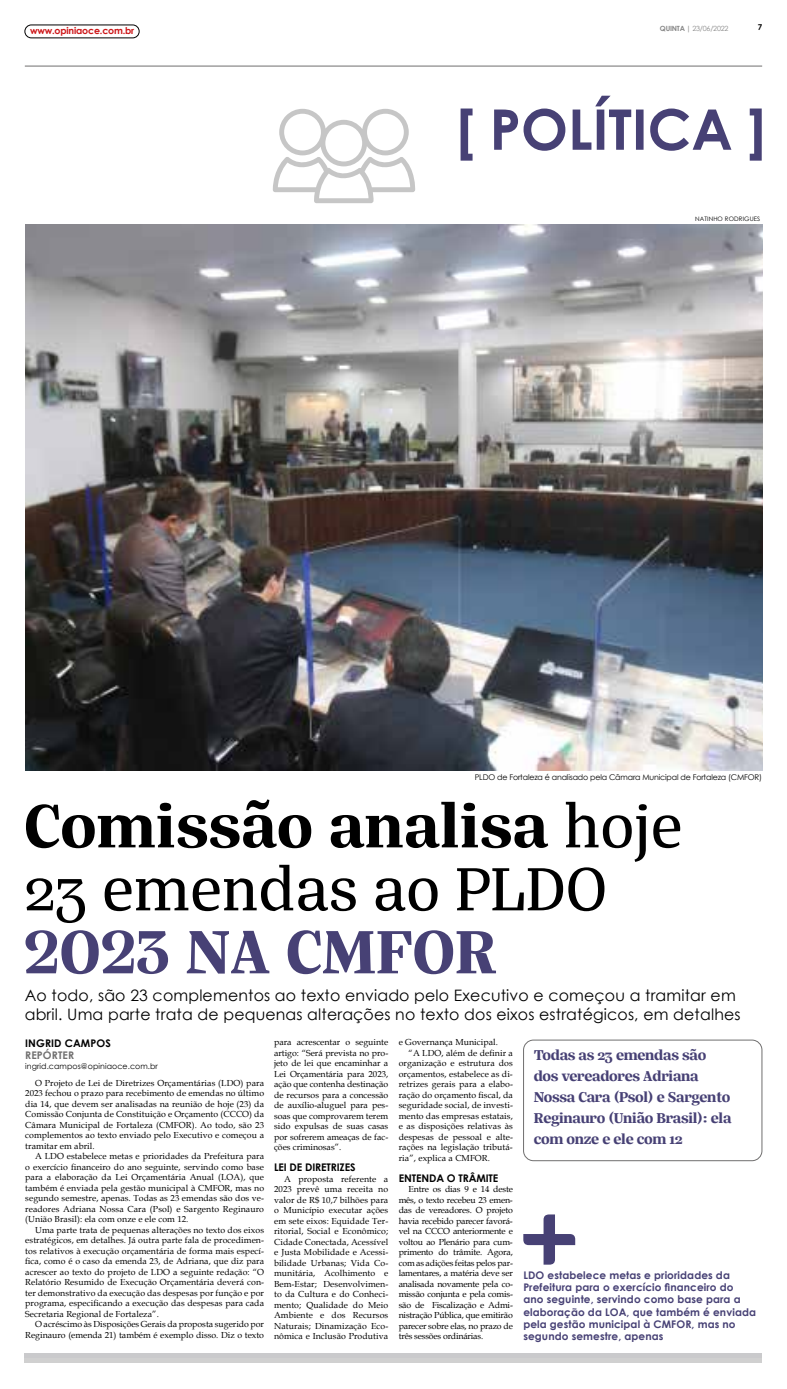
<style>
.page{position:relative;width:787px;height:1389px;background:#fff}
.page>*{position:absolute;margin:0;border:0;box-sizing:border-box;transform-origin:0 0}
.t1{font:66.5px/63px "Silva Text";color:#000}
.t2{font:700 66.5px "Silva Text";color:#474175}
.t3{font:15.75px/19.2px "Century Gothic";letter-spacing:.01em;color:#000}
.t4{font:700 15.75px/21px "Silva Text";letter-spacing:-.02em;color:#474175}
.t5{font:700 10.5px/12.2px "Century Gothic";letter-spacing:.01em;color:#474175}
.t6{font:700 10.5px "Century Gothic";letter-spacing:-.01em;color:#000}
.t7{font:700 10.5px "Century Gothic";letter-spacing:.01em;color:#000}
.t8{font:700 10.5px "Century Gothic";letter-spacing:.01em;color:#706f6f}
.t9{font:700 9.45px "Century Gothic";letter-spacing:-.02em;color:#cd1719}
.t10{font:8.75px/10.5px "Book Antiqua";letter-spacing:.01em;color:#000;text-align:justify}
.t11{font:700 8.05px "Century Gothic";color:#000}
.t12{font:7.88px "Century Gothic";letter-spacing:-.02em;color:#000}
.t13{font:7.88px "Century Gothic";letter-spacing:.01em;color:#000}
.t14{font:7.17px "Century Gothic";letter-spacing:-.03em;color:#878787}
.t15{font:6.12px "Century Gothic";letter-spacing:.02em;color:#000}
.s1{font-weight:700}
</style>
<div class="page">
<div style="left:25px;top:25px;width:114px;height:13px;border:1px solid #000;border-radius:6px"></div>
<hr style="left:25px;top:66px;width:736px;height:1px;background:#706f6f">
<div style="left:25px;top:1358px;width:736px;height:5px;background:#d0d0d0"></div>
<div style="left:25px;top:1353px;width:736px;height:5px;background:#cacacc"></div>
<svg style="left:460px;top:96px;width:301px;height:65px"></svg>
<img style="left:25px;top:224px;width:736px;height:546px">
<svg style="left:273px;top:109px;width:142px;height:94px"></svg>
<div style="left:523px;top:1040px;width:238px;height:121px;border:1px solid #706f6f;border-radius:10px"></div>
<svg style="left:523px;top:1214px;width:52px;height:51px"></svg>
<p class="t9" style="left:30px;top:24px;width:106px">www.opiniaoce.com.br</p>
<p class="t14" style="left:659px;top:23px;width:70px"><span class="s1">QUINTA |</span> 23/06/2022</p>
<p class="t11" style="left:757px;top:21px;width:6px">7</p>
<p class="t15" style="left:694px;top:215px;width:67px">NATINHO RODRIGUES</p>
<p class="t12" style="left:474px;top:772px;width:289px">PLDO de Fortaleza é analisado pela Câmara Municipal de Fortaleza (CMFOR)</p>
<h1 class="t1" style="left:24px;top:794px;width:659px"><span class="s1">Comissão analisa</span> hoje<br>23 emendas ao PLDO</h1>
<h1 class="t2" style="left:24px;top:907px;width:474px">2023 NA CMFOR</h1>
<h2 class="t3" style="left:25px;top:986px;width:717px">Ao todo, são 23 complementos ao texto enviado pelo Executivo e começou a tramitar em abril. Uma parte trata de pequenas alterações no texto dos eixos estratégicos, em detalhes</h2>
<p class="t7" style="left:25px;top:1035px;width:87px">INGRID CAMPOS</p>
<p class="t8" style="left:25px;top:1047px;width:51px">REPÓRTER</p>
<p class="t13" style="left:25px;top:1060px;width:134px">ingrid.campos@opiniaoce.com.br</p>
<p class="t10" style="left:25px;top:1077px;width:240px;text-indent:10px">O Projeto de Lei de Diretrizes Orçamentárias (LDO) para 2023 fechou o prazo para recebimento de emendas no último dia 14, que devem ser analisadas na reunião de hoje (23) da Comissão Conjunta de Constituição e Orçamento (CCCO) da Câmara Municipal de Fortaleza (CMFOR). Ao todo, são 23 complementos ao texto enviado pelo Executivo e começou a tramitar em abril.</p>
<p class="t10" style="left:25px;top:1151px;width:240px;text-indent:10px">A LDO estabelece metas e prioridades da Prefeitura para o exercício financeiro do ano seguinte, servindo como base para a elaboração da Lei Orçamentária Anual (LOA), que também é enviada pela gestão municipal à CMFOR, mas no segundo semestre, apenas. Todas as 23 emendas são dos ve&shy;readores Adriana Nossa Cara (Psol) e Sargento Reginauro (União Brasil): ela com onze e ele com 12.</p>
<p class="t10" style="left:25px;top:1224px;width:240px;text-indent:10px">Uma parte trata de pequenas alterações no texto dos eixos estratégicos, em detalhes. Já outra parte fala de procedimen&shy;tos relativos à execução orçamentária de forma mais especí&shy;fica, como é o caso da emenda 23, de Adriana, que diz para acrescer ao texto do projeto de LDO a seguinte redação: “O Relatório Resumido de Execução Orçamentária deverá con&shy;ter demonstrativo da execução das despesas por função e por programa, especificando a execução das despesas para cada Secretaria Regional de Fortaleza”.</p>
<p class="t10" style="left:25px;top:1319px;width:240px;text-align:right">O acréscimo às Disposições Gerais da proposta sugerido por<br>Reginauro (emenda 21) também é exemplo disso. Diz o texto</p>
<p class="t10" style="left:398px;top:1037px;width:101px">e Governança Municipal.</p>
<p class="t10" style="left:408px;top:1047px;width:106px">“A LDO, além de definir a</p>
<p class="t10" style="left:398px;top:1058px;width:116px">organização e estrutura dos</p>
<p class="t10" style="left:398px;top:1068px;width:116px">orçamentos, estabelece as di-</p>
<p class="t10" style="left:398px;top:1079px;width:116px">retrizes gerais para a elabo-</p>
<p class="t10" style="left:398px;top:1089px;width:116px">ração do orçamento fiscal, da</p>
<p class="t10" style="left:398px;top:1100px;width:116px">seguridade social, de investi-</p>
<p class="t10" style="left:398px;top:1110px;width:116px">mento das empresas estatais,</p>
<p class="t10" style="left:398px;top:1121px;width:116px">e as disposições relativas às</p>
<p class="t10" style="left:398px;top:1131px;width:116px">despesas de pessoal e alte-</p>
<p class="t10" style="left:398px;top:1142px;width:116px">rações na legislação tributá-</p>
<p class="t10" style="left:398px;top:1152px;width:93px">ria”, explica a CMFOR.</p>
<p class="t6" style="left:398px;top:1170px;width:101px">ENTENDA O TRÂMITE</p>
<p class="t10" style="left:398px;top:1184px;width:116px;text-indent:10px">Entre os dias 9 e 14 deste mês, o texto recebeu 23 emen&shy;das de vereadores. O projeto havia recebido parecer favorá&shy;vel na CCCO anteriormente e voltou ao Plenário para cum&shy;primento do trâmite. Agora, com as adições feitas pelos par&shy;lamentares, a matéria deve ser analisada novamente pela co&shy;missão conjunta e pela comis&shy;são de Fiscalização e Admi&shy;nistração Pública, que emitirão parecer sobre elas, no prazo de três sessões ordinárias.</p>
<p class="t10" style="left:274px;top:1037px;width:116px">para acrescentar o seguinte artigo: “Será prevista no pro&shy;jeto de lei que encaminhar a Lei Orçamentária para 2023, ação que contenha destinação de recursos para a concessão de auxílio-aluguel para pes&shy;soas que comprovarem terem sido expulsas de suas casas por sofrerem ameaças de fac&shy;ções criminosas”.</p>
<p class="t6" style="left:274px;top:1159px;width:83px">LEI DE DIRETRIZES</p>
<p class="t10" style="left:274px;top:1173px;width:116px;text-indent:10px">A proposta referente a 2023 prevê uma receita no valor de R$ 10,7 bilhões para o Município executar ações em sete eixos: Equidade Ter&shy;ritorial, Social e Econômico; Cidade Conectada, Acessível e Justa Mobilidade e Acessi&shy;bilidade Urbanas; Vida Co&shy;munitária, Acolhimento e Bem-Estar; Desenvolvimen&shy;to da Cultura e do Conheci&shy;mento; Qualidade do Meio Ambiente e dos Recursos Naturais; Dinamização Eco&shy;nômica e Inclusão Produtiva</p>
<h2 class="t4" style="left:533px;top:1044px;width:199px">Todas as 23 emendas são dos vereadores Adriana<br>Nossa Cara (Psol) e Sargento<br>Reginauro (União Brasil): ela com onze e ele com 12</h2>
<p class="t5" style="left:523px;top:1268px;width:234px">LDO estabelece metas e prioridades da Prefeitura para o exercício financeiro do ano seguinte, servindo como base para a elaboração da LOA, que também é enviada pela gestão municipal à CMFOR, mas no segundo semestre, apenas</p>
</div>
